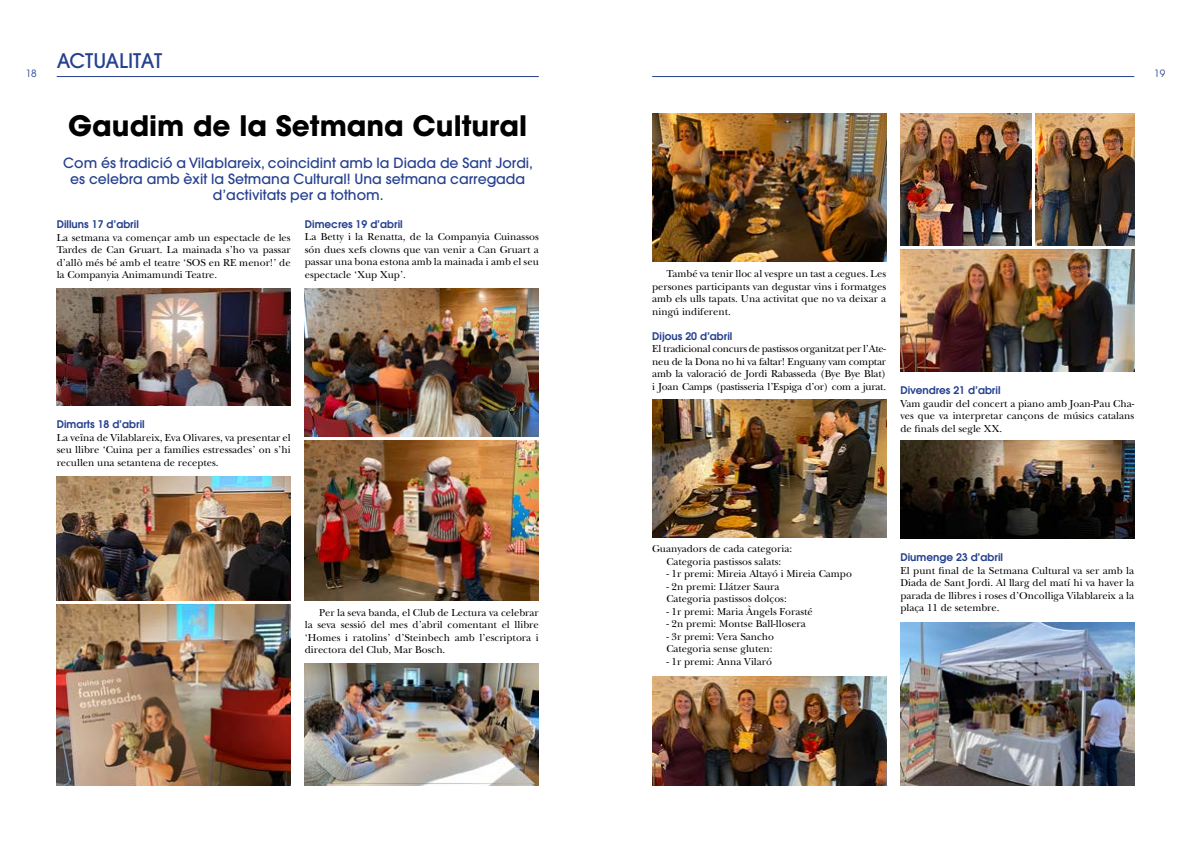
<style>
.page{position:relative;width:1191px;height:842px;background:#fff}
.page>*{position:absolute;margin:0;border:0;box-sizing:border-box;transform-origin:0 0}
.t1{font:700 28px "Avant Garde";color:#000}
.t2{font:500 20px "Avant Garde";color:#25408f}
.t3{font:500 14px/16px "Avant Garde";color:#25408f;text-align:center}
.t4{font:10.5px/12.5px "New Baskerville";color:#000;text-align:justify}
.t5{font:600 10.5px "Avant Garde";color:#25408f}
.t6{font:10px "Avant Garde";color:#25408f}
</style>
<div class="page">
<hr style="left:57px;top:76px;width:482px;height:1px;background:#25408f">
<hr style="left:652px;top:76px;width:482px;height:1px;background:#25408f">
<img style="left:57px;top:288px;width:234px;height:117px">
<img style="left:305px;top:288px;width:234px;height:148px">
<img style="left:305px;top:441px;width:234px;height:159px">
<img style="left:305px;top:663px;width:234px;height:122px">
<img style="left:57px;top:604px;width:234px;height:181px">
<img style="left:57px;top:476px;width:234px;height:124px">
<img style="left:652px;top:113px;width:234px;height:148px">
<img style="left:652px;top:400px;width:234px;height:138px">
<img style="left:652px;top:676px;width:234px;height:109px">
<img style="left:900px;top:113px;width:131px;height:132px">
<img style="left:900px;top:249px;width:234px;height:122px">
<img style="left:1035px;top:113px;width:99px;height:132px">
<img style="left:900px;top:441px;width:234px;height:98px">
<img style="left:900px;top:622px;width:234px;height:163px">
<h2 class="t2" style="left:57px;top:49px;width:107px">ACTUALITAT</h2>
<p class="t6" style="left:26px;top:67px;width:13px">18</p>
<p class="t6" style="left:1154px;top:67px;width:13px">19</p>
<h1 class="t1" style="left:68px;top:107px;width:460px">Gaudim de la Setmana Cultural</h1>
<h3 class="t3" style="left:63px;top:154px;width:471px">Com és tradició a Vilablareix, coincidint amb la Diada de Sant Jordi, es celebra amb èxit la Setmana Cultural! Una setmana carregada d’activitats per a tothom.</h3>
<p class="t5" style="left:57px;top:217px;width:84px">Dilluns 17 d’abril</p>
<p class="t4" style="left:57px;top:231px;width:235px">La setmana va començar amb un espectacle de les Tardes de Can Gruart. La mainada s’ho va passar d’allò més bé amb el teatre ‘SOS en RE menor!’ de la Companyia Animamundi Teatre.</p>
<p class="t5" style="left:305px;top:217px;width:99px">Dimecres 19 d’abril</p>
<p class="t4" style="left:305px;top:231px;width:235px">La Betty i la Renatta, de la Companyia Cuinassos són dues xefs clowns que van venir a Can Gruart a passar una bona estona amb la mainada i amb el seu espectacle ‘Xup Xup’.</p>
<p class="t4" style="left:652px;top:268px;width:235px;text-indent:14px">També va tenir lloc al vespre un tast a cegues. Les persones participants van degustar vins i formatges amb els ulls tapats. Una activitat que no va deixar a ningú indiferent.</p>
<p class="t5" style="left:652px;top:329px;width:82px">Dijous 20 d’abril</p>
<p class="t4" style="left:652px;top:343px;width:235px">El tradicional concurs de pastissos organitzat per l’Ate&shy;neu de la Dona no hi va faltar! Enguany vam comptar amb la valoració de Jordi Rabasseda (Bye Bye Blat) i Joan Camps (pastisseria l’Espiga d’or) com a jurat.</p>
<p class="t5" style="left:900px;top:383px;width:102px">Divendres 21 d’abril</p>
<p class="t4" style="left:900px;top:397px;width:235px">Vam gaudir del concert a piano amb Joan-Pau Cha&shy;ves que va interpretar cançons de músics catalans de finals del segle XX.</p>
<p class="t5" style="left:57px;top:417px;width:90px">Dimarts 18 d’abril</p>
<p class="t4" style="left:57px;top:431px;width:235px">La veïna de Vilablareix, Eva Olivares, va presentar el seu llibre ‘Cuina per a famílies estressades’ on s’hi recullen una setantena de receptes.</p>
<p class="t4" style="left:305px;top:606px;width:235px;text-indent:14px">Per la seva banda, el Club de Lectura va celebrar la seva sessió del mes d’abril comentant el llibre ‘Homes i ratolins’ d’Steinbech amb l’escriptora i directora del Club, Mar Bosch.</p>
<p class="t4" style="left:652px;top:543px;width:141px;text-align:center">Guanyadors de cada categoria:<br>Categoria pastissos salats:</p>
<p class="t4" style="left:666px;top:568px;width:187px">- 1r premi: Mireia Altayó i Mireia Campo</p>
<p class="t4" style="left:666px;top:580px;width:122px">- 2n premi: Llátzer Saura<br>Categoria pastissos dolços:</p>
<p class="t4" style="left:666px;top:605px;width:148px">- 1r premi: Maria Àngels Forasté</p>
<p class="t4" style="left:666px;top:618px;width:141px">- 2n premi: Montse Ball-llosera</p>
<p class="t4" style="left:666px;top:630px;width:109px">- 3r premi: Vera Sancho<br>Categoria sense gluten:</p>
<p class="t4" style="left:666px;top:655px;width:107px">- 1r premi: Anna Vilaró</p>
<p class="t5" style="left:900px;top:550px;width:104px">Diumenge 23 d’abril</p>
<p class="t4" style="left:900px;top:564px;width:235px">El punt final de la Setmana Cultural va ser amb la Diada de Sant Jordi. Al llarg del matí hi va haver la parada de llibres i roses d’Oncolliga Vilablareix a la plaça 11 de setembre.</p>
</div>
